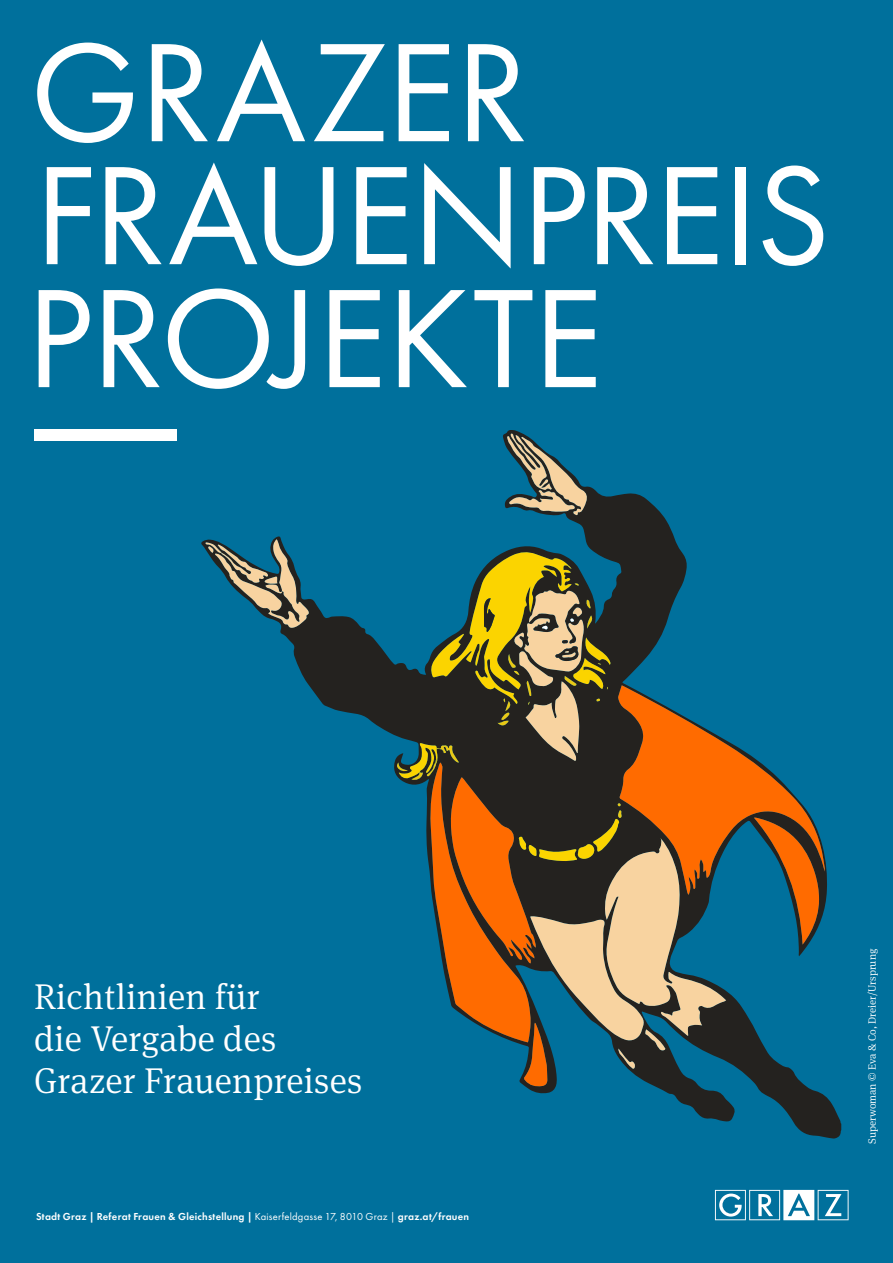
<style>
.page{position:relative;width:893px;height:1263px;background:#00709c}
.page>*{position:absolute;margin:0;border:0;box-sizing:border-box;transform-origin:0 0}
.t1{font:145.5px/123px "Futura PT";letter-spacing:-.015em;color:#fff}
.t2{font:300 36px/42px "Meta Serif Pro";letter-spacing:.005em;color:#fff}
.t3{font:300 10.65px "Meta Serif Pro";color:#fff}
.t4{font:600 10.5px "Futura PT";letter-spacing:.02em;color:#fff}
.s1{font-weight:400}
</style>
<div class="page">
<svg style="left:201px;top:430px;width:640px;height:709px"></svg>
<svg style="left:507px;top:433px;width:81px;height:83px"></svg>
<svg style="left:205px;top:539px;width:104px;height:89px"></svg>
<svg style="left:397px;top:551px;width:428px;height:536px"></svg>
<svg style="left:715px;top:1190px;width:134px;height:30px"></svg>
<div style="left:35px;top:429px;width:142px;height:11px;background:#fff"></div>
<h1 class="t1" style="left:26px;top:31px;width:806px">GRAZER<br>FRAUENPREIS<br>PROJEKTE</h1>
<h2 class="t2" style="left:34px;top:974px;width:329px">Richtlinien für<br>die Vergabe des<br>Grazer Frauenpreises</h2>
<p class="t4" style="left:36px;top:1210px;width:435px">Stadt Graz | Referat Frauen &amp; Gleichstellung | <span class="s1">Kaiserfeldgasse 17, 8010 Graz |</span> graz.at/frauen</p>
<p class="t3" style="left:865px;top:1144px;width:197px;rotate:-90deg">Superwoman © Eva &amp; Co, Dreier/Ursprung</p>
</div>
